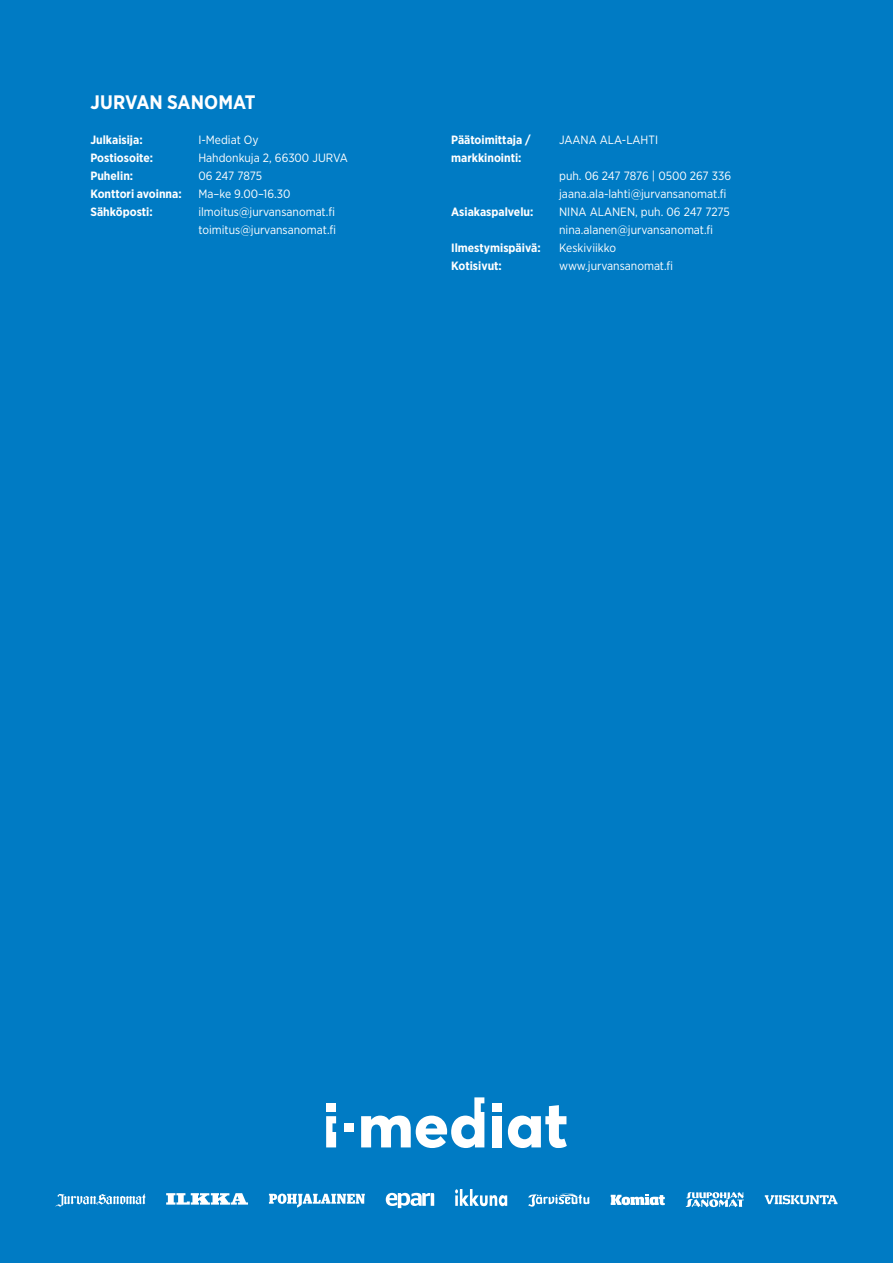
<style>
.page{position:relative;width:893px;height:1263px;background:#007bc4}
.page>*{position:absolute;margin:0;border:0;box-sizing:border-box;transform-origin:0 0}
.t1{font:700 19.5px "Gotham Narrow";color:#fff}
.t2{font:12px/18px "Gotham Narrow";color:#fff}
.t3{font:700 12px "Gotham Narrow";color:#fff}
</style>
<div class="page">
<svg style="left:166px;top:1193px;width:82px;height:12px"></svg>
<svg style="left:386px;top:1193px;width:48px;height:15px"></svg>
<svg style="left:455px;top:1189px;width:52px;height:17px"></svg>
<svg style="left:528px;top:1193px;width:62px;height:14px"></svg>
<svg style="left:55px;top:1193px;width:90px;height:13px"></svg>
<svg style="left:611px;top:1194px;width:54px;height:11px"></svg>
<svg style="left:269px;top:1193px;width:96px;height:14px"></svg>
<svg style="left:686px;top:1192px;width:58px;height:15px"></svg>
<svg style="left:765px;top:1195px;width:72px;height:9px"></svg>
<div style="left:492px;top:1116px;width:10px;height:31px;background:#fff"></div>
<svg style="left:508px;top:1105px;width:59px;height:43px"></svg>
<div style="left:326px;top:1103px;width:10px;height:9px;background:#fff"></div>
<div style="left:492px;top:1103px;width:10px;height:9px;background:#fff"></div>
<svg style="left:361px;top:1097px;width:123px;height:51px"></svg>
<div style="left:344px;top:1123px;width:10px;height:9px;background:#fff"></div>
<svg style="left:326px;top:1116px;width:10px;height:31px"></svg>
<h1 class="t1" style="left:90px;top:90px;width:167px">JURVAN SANOMAT</h1>
<p class="t3" style="left:90px;top:132px;width:54px">Julkaisija:</p>
<p class="t2" style="left:198px;top:131px;width:62px">I-Mediat Oy</p>
<p class="t3" style="left:90px;top:150px;width:64px">Postiosoite:</p>
<p class="t2" style="left:198px;top:149px;width:151px">Hahdonkuja 2, 66300 JURVA</p>
<p class="t3" style="left:90px;top:168px;width:44px">Puhelin:</p>
<p class="t2" style="left:198px;top:167px;width:65px">06 247 7875</p>
<p class="t3" style="left:90px;top:186px;width:93px">Konttori avoinna:</p>
<p class="t2" style="left:198px;top:185px;width:94px">Ma–ke 9.00–16.30</p>
<p class="t3" style="left:90px;top:204px;width:64px">Sähköposti:</p>
<p class="t2" style="left:198px;top:203px;width:139px">ilmoitus@jurvansanomat.fi toimitus@jurvansanomat.fi</p>
<p class="t3" style="left:451px;top:132px;width:81px">Päätoimittaja /</p>
<p class="t2" style="left:559px;top:131px;width:100px">JAANA ALA-LAHTI</p>
<p class="t3" style="left:451px;top:150px;width:72px">markkinointi:</p>
<p class="t2" style="left:559px;top:167px;width:174px">puh. 06 247 7876 | 0500 267 336 jaana.ala-lahti@jurvansanomat.fi</p>
<p class="t3" style="left:451px;top:204px;width:84px">Asiakaspalvelu:</p>
<p class="t2" style="left:559px;top:203px;width:172px">NINA ALANEN, puh. 06 247 7275 nina.alanen@jurvansanomat.fi</p>
<p class="t3" style="left:451px;top:240px;width:91px">Ilmestymispäivä:</p>
<p class="t2" style="left:559px;top:239px;width:58px">Keskiviikko</p>
<p class="t3" style="left:451px;top:258px;width:52px">Kotisivut:</p>
<p class="t2" style="left:559px;top:257px;width:116px">www.jurvansanomat.fi</p>
</div>
